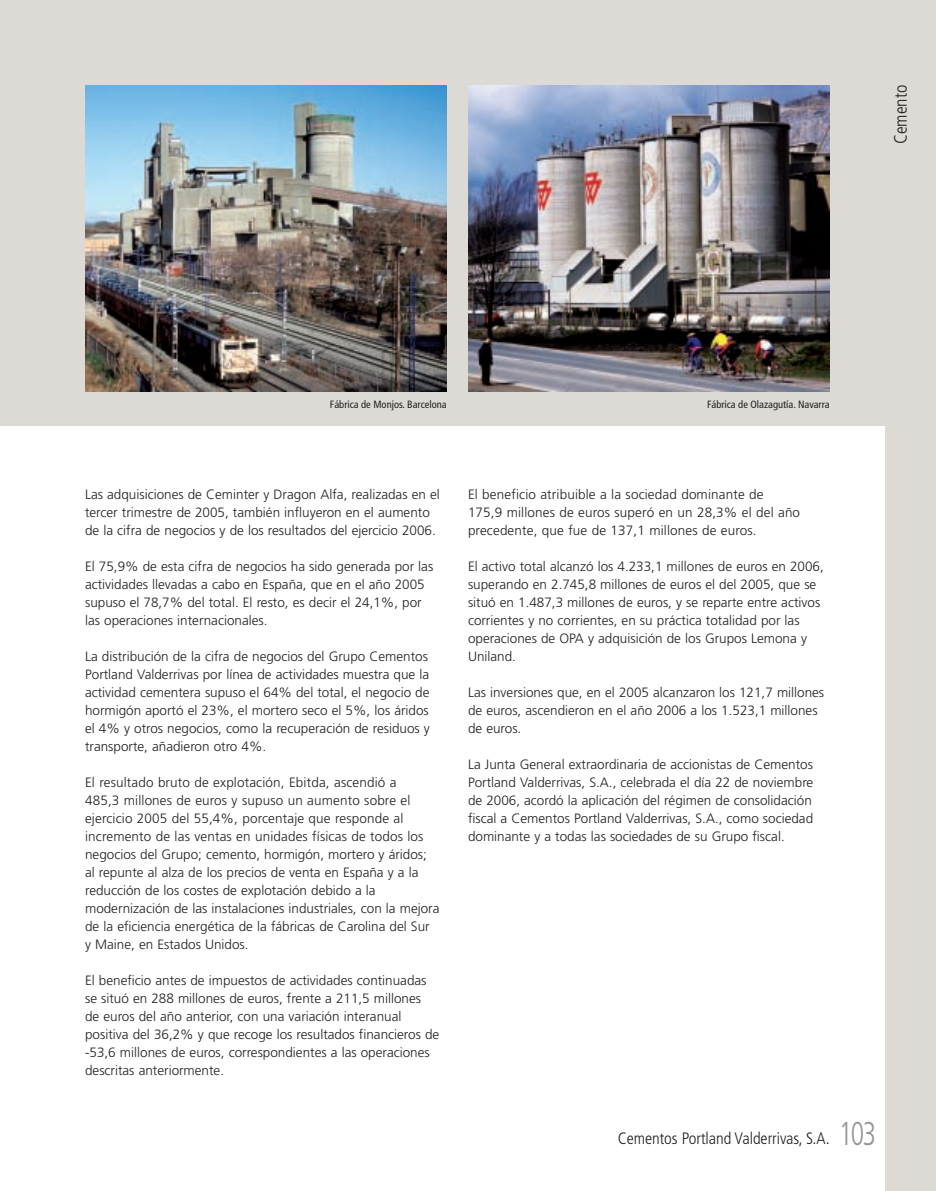
<style>
.page{position:relative;width:936px;height:1191px;background:#fff}
.page>*{position:absolute;margin:0;border:0;box-sizing:border-box;transform-origin:0 0}
.t1{font:300 condensed 18px "Frutiger LT";color:#231f20}
.t2{font:300 condensed 16.5px "Frutiger LT";color:#231f20}
.t3{font:300 13.5px/18px "Frutiger LT";color:#231f20}
.t4{font:condensed 10.5px "Frutiger LT";color:#231f20}
.s1{font-size:33px;color:#939598}
</style>
<div class="page">
<div style="left:884px;top:0;width:51px;height:1191px;background:#dddad6"></div>
<div style="left:0;top:0;width:935px;height:425px;background:#dddad6"></div>
<img style="left:85px;top:85px;width:361px;height:306px">
<img style="left:468px;top:85px;width:361px;height:306px">
<h1 class="t1" style="left:893px;top:144px;width:60px;rotate:-90deg">Cemento</h1>
<p class="t4" style="left:330px;top:400px;width:118px">Fábrica de Monjos. Barcelona</p>
<p class="t4" style="left:707px;top:400px;width:124px">Fábrica de Olazagutía. Navarra</p>
<p class="t3" style="left:85px;top:486px;width:356px">Las adquisiciones de Ceminter y Dragon Alfa, realizadas en el tercer trimestre de 2005, también influyeron en el aumento de la cifra de negocios y de los resultados del ejercicio 2006.</p>
<p class="t3" style="left:85px;top:558px;width:349px">El 75,9% de esta cifra de negocios ha sido generada por las actividades llevadas a cabo en España, que en el año 2005 supuso el 78,7% del total. El resto, es decir el 24,1%, por las operaciones internacionales.</p>
<p class="t3" style="left:85px;top:648px;width:346px">La distribución de la cifra de negocios del Grupo Cementos Portland Valderrivas por línea de actividades muestra que la actividad cementera supuso el 64% del total, el negocio de hormigón aportó el 23%, el mortero seco el 5%, los áridos el 4% y otros negocios, como la recuperación de residuos y transporte, añadieron otro 4%.</p>
<p class="t3" style="left:85px;top:774px;width:356px">El resultado bruto de explotación, Ebitda, ascendió a<br>485,3 millones de euros y supuso un aumento sobre el ejercicio 2005 del 55,4%, porcentaje que responde al incremento de las ventas en unidades físicas de todos los negocios del Grupo; cemento, hormigón, mortero y áridos; al repunte al alza de los precios de venta en España y a la reducción de los costes de explotación debido a la modernización de las instalaciones industriales, con la mejora de la eficiencia energética de la fábricas de Carolina del Sur<br>y Maine, en Estados Unidos.</p>
<p class="t3" style="left:85px;top:972px;width:356px">El beneficio antes de impuestos de actividades continuadas se situó en 288 millones de euros, frente a 211,5 millones<br>de euros del año anterior, con una variación interanual positiva del 36,2% y que recoge los resultados financieros de -53,6 millones de euros, correspondientes a las operaciones descritas anteriormente.</p>
<p class="t3" style="left:468px;top:486px;width:333px">El beneficio atribuible a la sociedad dominante de<br>175,9 millones de euros superó en un 28,3% el del año precedente, que fue de 137,1 millones de euros.</p>
<p class="t3" style="left:468px;top:558px;width:357px">El activo total alcanzó los 4.233,1 millones de euros en 2006, superando en 2.745,8 millones de euros el del 2005, que se situó en 1.487,3 millones de euros, y se reparte entre activos corrientes y no corrientes, en su práctica totalidad por las operaciones de OPA y adquisición de los Grupos Lemona y Uniland.</p>
<p class="t3" style="left:468px;top:684px;width:358px">Las inversiones que, en el 2005 alcanzaron los 121,7 millones de euros, ascendieron en el año 2006 a los 1.523,1 millones de euros.</p>
<p class="t3" style="left:468px;top:756px;width:347px;text-align:justify">La Junta General extraordinaria de accionistas de Cementos Portland Valderrivas, S.A., celebrada el día 22 de noviembre de 2006, acordó la aplicación del régimen de consolidación fiscal a Cementos Portland Valderrivas, S.A., como sociedad dominante y a todas las sociedades de su Grupo fiscal.</p>
<p class="t2" style="left:618px;top:1131px;width:260px">Cementos Portland Valderrivas, S.A. <span class="s1">103</span></p>
</div>
